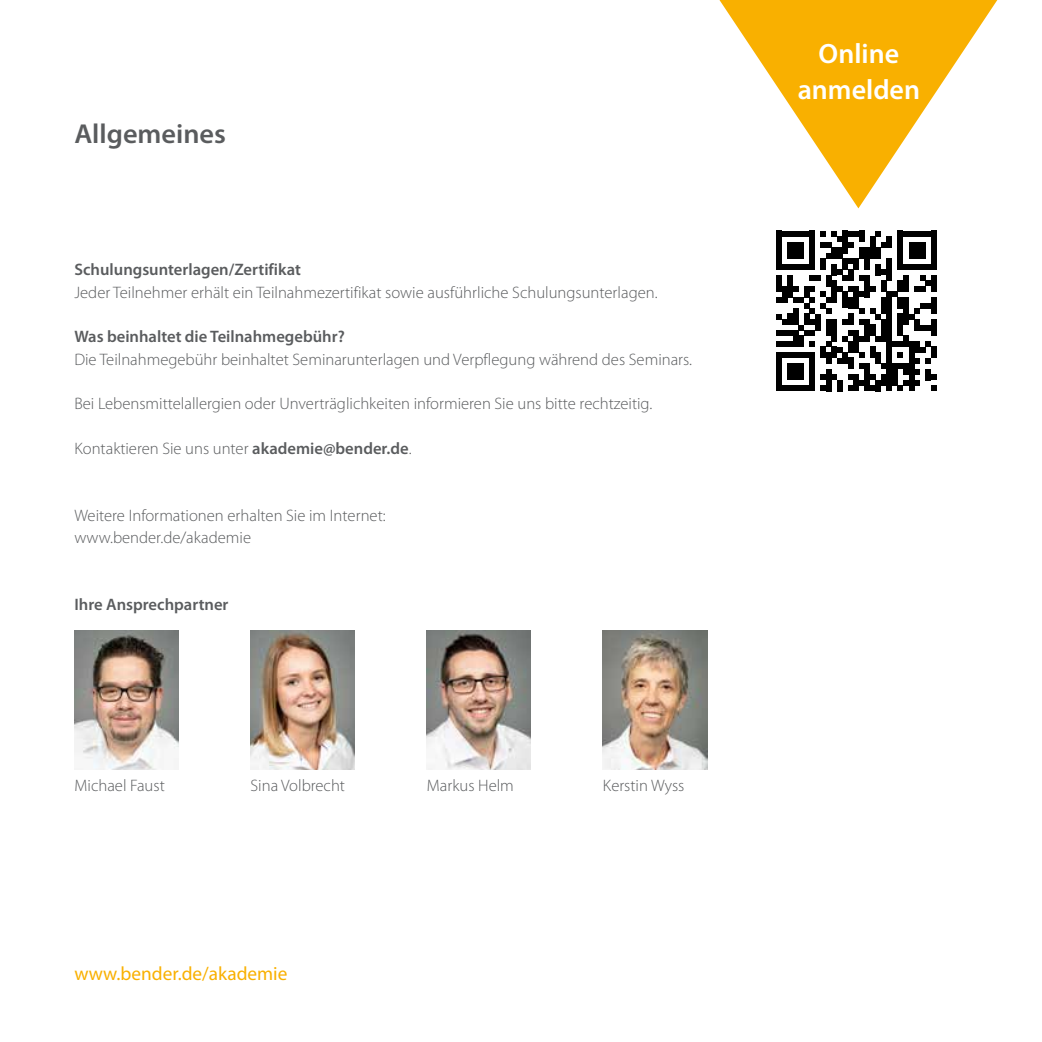
<style>
.page{position:relative;width:1042px;height:1042px;background:#fff}
.page>*{position:absolute;margin:0;border:0;box-sizing:border-box;transform-origin:0 0}
.t1{font:600 28px/36.4px "Myriad Pro";color:#fff;text-align:center}
.t2{font:600 27.47px "Myriad Pro";color:#5a5c5e}
.t3{font:19.25px "Myriad Pro";color:#f9b000}
.t4{font:300 16.62px/22.2px "Myriad Pro";color:#5a5c5e}
.t5{font:600 16.62px "Myriad Pro";color:#5a5c5e}
.s1{font-weight:600}
</style>
<div class="page">
<svg style="left:719px;top:0;width:278px;height:208px"></svg>
<img style="left:603px;top:630px;width:104px;height:139px">
<img style="left:427px;top:630px;width:104px;height:139px">
<img style="left:251px;top:630px;width:104px;height:139px">
<img style="left:74px;top:630px;width:105px;height:139px">
<svg style="left:776px;top:231px;width:160px;height:160px"></svg>
<h2 class="t2" style="left:74px;top:118px;width:153px">Allgemeines</h2>
<p class="t5" style="left:74px;top:261px;width:228px">Schulungsunterlagen/Zertifikat</p>
<p class="t4" style="left:74px;top:281px;width:585px">Jeder Teilnehmer erhält ein Teilnahmezertifikat sowie ausführliche Schulungsunterlagen.</p>
<p class="t5" style="left:74px;top:328px;width:272px">Was beinhaltet die Teilnahmegebühr?</p>
<p class="t4" style="left:74px;top:348px;width:619px">Die Teilnahmegebühr beinhaltet Seminarunterlagen und Verpflegung während des Seminars.</p>
<p class="t4" style="left:74px;top:393px;width:579px">Bei Lebensmittelallergien oder Unverträglichkeiten informieren Sie uns bitte rechtzeitig.</p>
<p class="t4" style="left:74px;top:437px;width:339px">Kontaktieren Sie uns unter <span class="s1">akademie@bender.de</span>.</p>
<p class="t4" style="left:74px;top:504px;width:313px">Weitere Informationen erhalten Sie im Internet: www.bender.de/akademie</p>
<p class="t5" style="left:74px;top:595px;width:156px">Ihre Ansprechpartner</p>
<p class="t4" style="left:74px;top:775px;width:92px">Michael Faust</p>
<p class="t4" style="left:251px;top:775px;width:96px">Sina Volbrecht</p>
<p class="t4" style="left:427px;top:775px;width:89px">Markus Helm</p>
<p class="t4" style="left:603px;top:775px;width:83px">Kerstin Wyss</p>
<p class="t3" style="left:74px;top:963px;width:214px">www.bender.de/akademie</p>
<h1 class="t1" style="left:798px;top:36px;width:124px">Online anmelden</h1>
</div>
